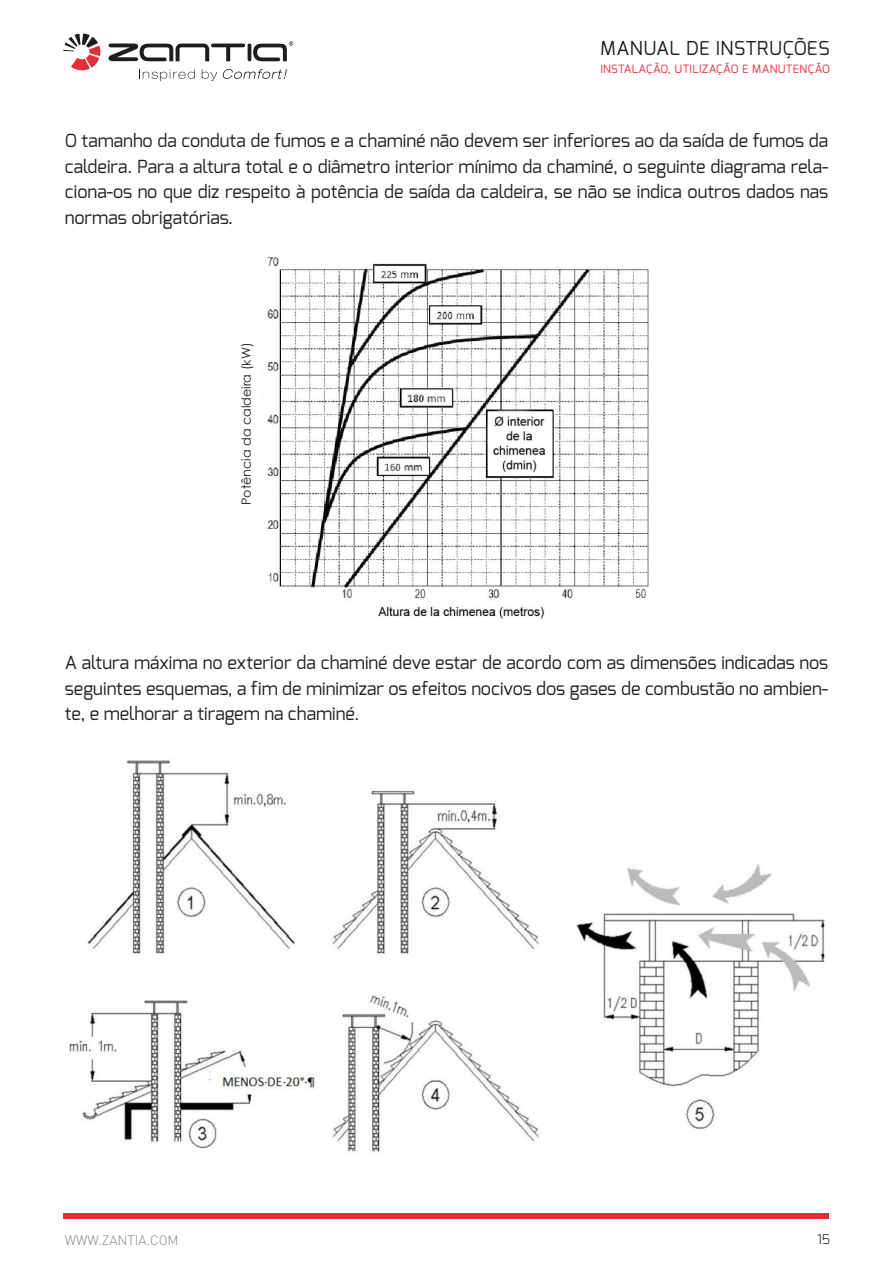
<style>
.page{position:relative;width:893px;height:1263px;background:#fff}
.page>*{position:absolute;margin:0;border:0;box-sizing:border-box;transform-origin:0 0}
.t1{font:19.2px "Exo";letter-spacing:.03em;color:#1d1d1b}
.t2{font:18px/25.5px "Exo";color:#1d1d1b;text-align:justify}
.t3{font:300 13.5px "DIN";color:#878787}
.t4{font:300 13.5px "Exo";color:#1d1d1b}
.t5{font:12.6px "Century Gothic";color:#1d1d18}
.t6{font:11.4px "Exo";letter-spacing:.03em;color:#e62e39}
</style>
<div class="page">
<div style="left:64px;top:1214px;width:765px;height:5px;background:#e62e39"></div>
<svg style="left:142px;top:69px;width:53px;height:12px"></svg>
<svg style="left:202px;top:69px;width:15px;height:12px"></svg>
<svg style="left:223px;top:69px;width:64px;height:10px"></svg>
<svg style="left:253px;top:41px;width:40px;height:20px"></svg>
<hr style="left:248px;top:44px;width:3px;height:17px;background:#1d1d1b;border-radius:2px">
<hr style="left:211px;top:44px;width:34px;height:3px;background:#1d1d1b;border-radius:2px">
<svg style="left:63px;top:34px;width:38px;height:37px"></svg>
<svg style="left:108px;top:43px;width:101px;height:18px"></svg>
<img style="left:69px;top:760px;width:756px;height:393px">
<img style="left:267px;top:257px;width:382px;height:362px">
<p class="t1" style="left:600px;top:36px;width:231px">MANUAL DE INSTRUÇÕES</p>
<p class="t6" style="left:600px;top:62px;width:231px">INSTALAÇÃO, UTILIZAÇÃO E MANUTENÇÃO</p>
<p class="t2" style="left:65px;top:128px;width:765px">O tamanho da conduta de fumos e a chaminé não devem ser inferiores ao da saída de fumos da caldeira. Para a altura total e o diâmetro interior mínimo da chaminé, o seguinte diagrama rela&shy;ciona-os no que diz respeito à potência de saída da caldeira, se não se indica outros dados nas normas obrigatórias.</p>
<p class="t5" style="left:238px;top:505px;width:164px;rotate:-90deg">Potência da caldeira (kW)</p>
<p class="t2" style="left:65px;top:650px;width:765px">A altura máxima no exterior da chaminé deve estar de acordo com as dimensões indicadas nos seguintes esquemas, a fim de minimizar os efeitos nocivos dos gases de combustão no ambien&shy;te, e melhorar a tiragem na chaminé.</p>
<p class="t3" style="left:65px;top:1232px;width:115px">WWW.ZANTIA.COM</p>
<p class="t4" style="left:817px;top:1230px;width:14px">15</p>
</div>
